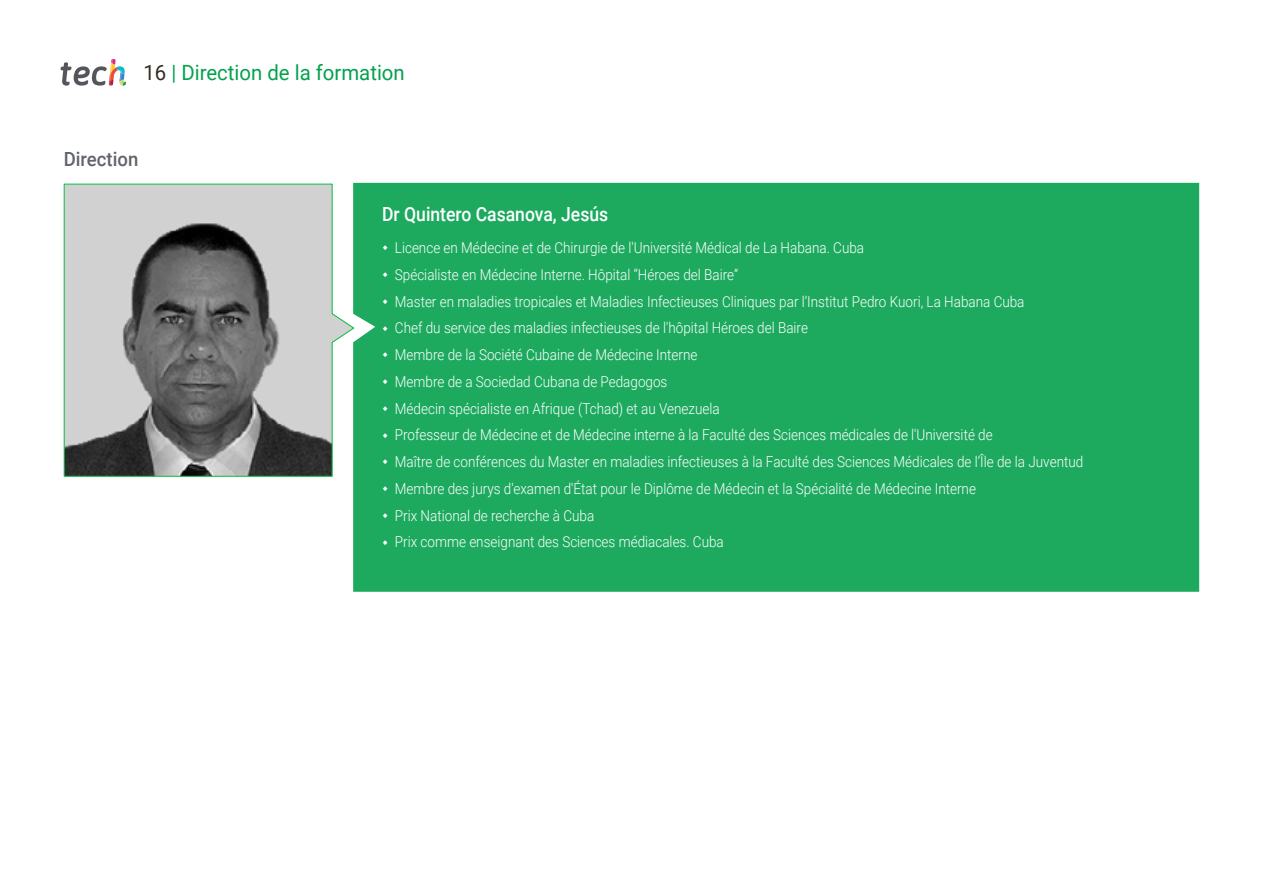
<style>
.page{position:relative;width:1263px;height:893px;background:#fff}
.page>*{position:absolute;margin:0;border:0;box-sizing:border-box;transform-origin:0 0}
.t1{font:21px "Roboto";color:#04a14d}
.t2{font:500 19.5px "Roboto";color:#fff;scale:.9 1}
.t3{font:500 19.5px "Roboto";color:#61646a;scale:.95 1}
.t4{font:300 15px/26.7px "Roboto";color:#fff;scale:.9 1}
.s1{color:#312e20}
</style>
<div class="page">
<svg style="left:61px;top:59px;width:65px;height:27px"></svg>
<div style="left:353px;top:183px;width:846px;height:409px;background:#1daa5f"></div>
<svg style="left:64px;top:184px;width:290px;height:293px;background:#9d9f9e"></svg>
<svg style="left:383px;top:245px;width:4px;height:5px"></svg>
<svg style="left:383px;top:272px;width:4px;height:5px"></svg>
<svg style="left:383px;top:299px;width:4px;height:5px"></svg>
<svg style="left:383px;top:326px;width:4px;height:5px"></svg>
<svg style="left:383px;top:352px;width:4px;height:5px"></svg>
<svg style="left:383px;top:379px;width:4px;height:5px"></svg>
<svg style="left:383px;top:406px;width:4px;height:5px"></svg>
<svg style="left:383px;top:433px;width:4px;height:5px"></svg>
<svg style="left:383px;top:459px;width:4px;height:5px"></svg>
<svg style="left:383px;top:486px;width:4px;height:5px"></svg>
<svg style="left:383px;top:513px;width:4px;height:5px"></svg>
<svg style="left:383px;top:540px;width:4px;height:5px"></svg>
<h1 class="t1" style="left:144px;top:57px;width:263px"><span class="s1">16</span> | Direction de la formation</h1>
<h2 class="t3" style="left:64px;top:145px;width:80px">Direction</h2>
<h2 class="t2" style="left:382px;top:201px;width:253px">Dr Quintero Casanova, Jesús</h2>
<p class="t4" style="left:395px;top:234px;width:766px">Licence en Médecine et de Chirurgie de l'Université Médical de La Habana. Cuba<br>Spécialiste en Médecine Interne. Hôpital “Héroes del Baire”<br>Master en maladies tropicales et Maladies Infectieuses Cliniques par l’Institut Pedro Kuori, La Habana Cuba<br>Chef du service des maladies infectieuses de l'hôpital Héroes del Baire<br>Membre de la Société Cubaine de Médecine Interne<br>Membre de a Sociedad Cubana de Pedagogos<br>Médecin spécialiste en Afrique (Tchad) et au Venezuela<br>Professeur de Médecine et de Médecine interne à la Faculté des Sciences médicales de l'Université de<br>Maître de conférences du Master en maladies infectieuses à la Faculté des Sciences Médicales de l’Île de la Juventud Membre des jurys d'examen d'État pour le Diplôme de Médecin et la Spécialité de Médecine Interne<br>Prix National de recherche à Cuba<br>Prix comme enseignant des Sciences médiacales. Cuba</p>
</div>
